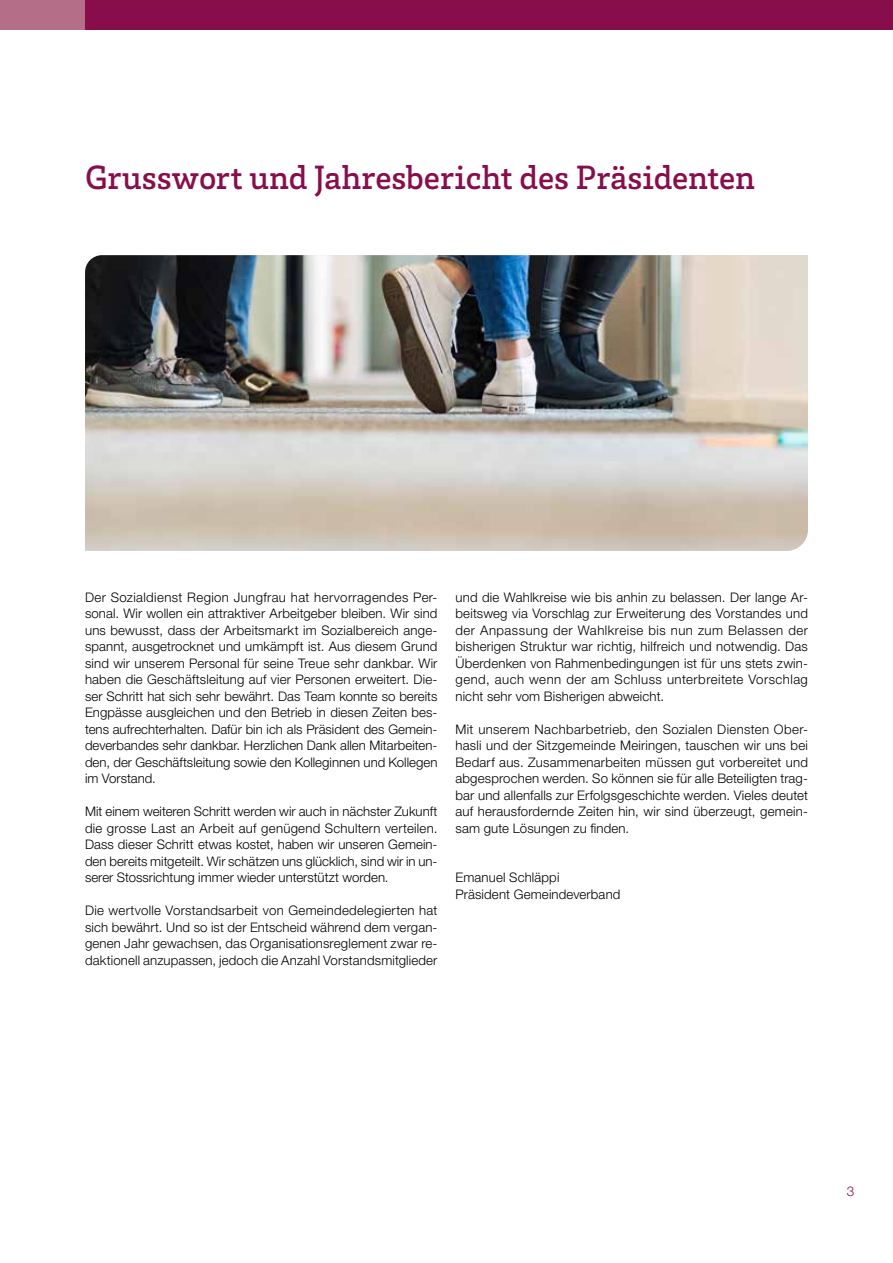
<style>
.page{position:relative;width:893px;height:1263px;background:#fff}
.page>*{position:absolute;margin:0;border:0;box-sizing:border-box;transform-origin:0 0}
.t1{font:500 34.5px "Brix Slab";letter-spacing:-.005em;color:#880e4b}
.t2{font:300 13.5px "Helvetica Neue LT Std";color:#880e4b}
.t3{font:300 13.2px/16.5px "Helvetica Neue LT Std";letter-spacing:.005em;color:#000;text-align:justify}
</style>
<div class="page">
<img style="left:85px;top:255px;width:723px;height:296px">
<div style="left:0;top:0;width:85px;height:30px;background:#b46e88"></div>
<div style="left:85px;top:0;width:808px;height:30px;background:#880e4b"></div>
<h1 class="t1" style="left:85px;top:155px;width:671px">Grusswort und Jahresbericht des Präsidenten</h1>
<p class="t3" style="left:85px;top:588px;width:354px">Der Sozialdienst Region Jungfrau hat hervorragendes Per&shy;sonal. Wir wollen ein attraktiver Arbeitgeber bleiben. Wir sind uns bewusst, dass der Arbeitsmarkt im Sozialbereich ange&shy;spannt, ausgetrocknet und umkämpft ist. Aus diesem Grund sind wir unserem Personal für seine Treue sehr dankbar. Wir haben die Geschäftsleitung auf vier Personen erweitert. Die&shy;ser Schritt hat sich sehr bewährt. Das Team konnte so bereits Engpässe ausgleichen und den Betrieb in diesen Zeiten bes&shy;tens aufrechterhalten. Dafür bin ich als Präsident des Gemein&shy;deverbandes sehr dankbar. Herzlichen Dank allen Mitarbeiten&shy;den, der Geschäftsleitung sowie den Kolleginnen und Kollegen im Vorstand.</p>
<p class="t3" style="left:85px;top:803px;width:354px;text-align:left">Mit einem weiteren Schritt werden wir auch in nächster Zukunft die grosse Last an Arbeit auf genügend Schultern verteilen.<br>Dass dieser Schritt etwas kostet, haben wir unseren Gemein&shy;den bereits mitgeteilt. Wir schätzen uns glücklich, sind wir in un&shy;serer Stossrichtung immer wieder unterstützt worden.</p>
<p class="t3" style="left:85px;top:902px;width:354px">Die wertvolle Vorstandsarbeit von Gemeindedelegierten hat sich bewährt. Und so ist der Entscheid während dem vergan&shy;genen Jahr gewachsen, das Organisationsreglement zwar re&shy;daktionell anzupassen, jedoch die Anzahl Vorstandsmitglieder</p>
<p class="t3" style="left:455px;top:588px;width:354px">und die Wahlkreise wie bis anhin zu belassen. Der lange Ar&shy;beitsweg via Vorschlag zur Erweiterung des Vorstandes und der Anpassung der Wahlkreise bis nun zum Belassen der bisherigen Struktur war richtig, hilfreich und notwendig. Das Überdenken von Rahmenbedingungen ist für uns stets zwin&shy;gend, auch wenn der am Schluss unterbreitete Vorschlag nicht sehr vom Bisherigen abweicht.</p>
<p class="t3" style="left:455px;top:720px;width:354px">Mit unserem Nachbarbetrieb, den Sozialen Diensten Ober&shy;hasli und der Sitzgemeinde Meiringen, tauschen wir uns bei Bedarf aus. Zusammenarbeiten müssen gut vorbereitet und abgesprochen werden. So können sie für alle Beteiligten trag&shy;bar und allenfalls zur Erfolgsgeschichte werden. Vieles deutet auf herausfordernde Zeiten hin, wir sind überzeugt, gemein&shy;sam gute Lösungen zu finden.</p>
<p class="t3" style="left:455px;top:869px;width:166px">Emanuel Schläppi<br>Präsident Gemeindeverband</p>
<p class="t2" style="left:847px;top:1183px;width:9px">3</p>
</div>
